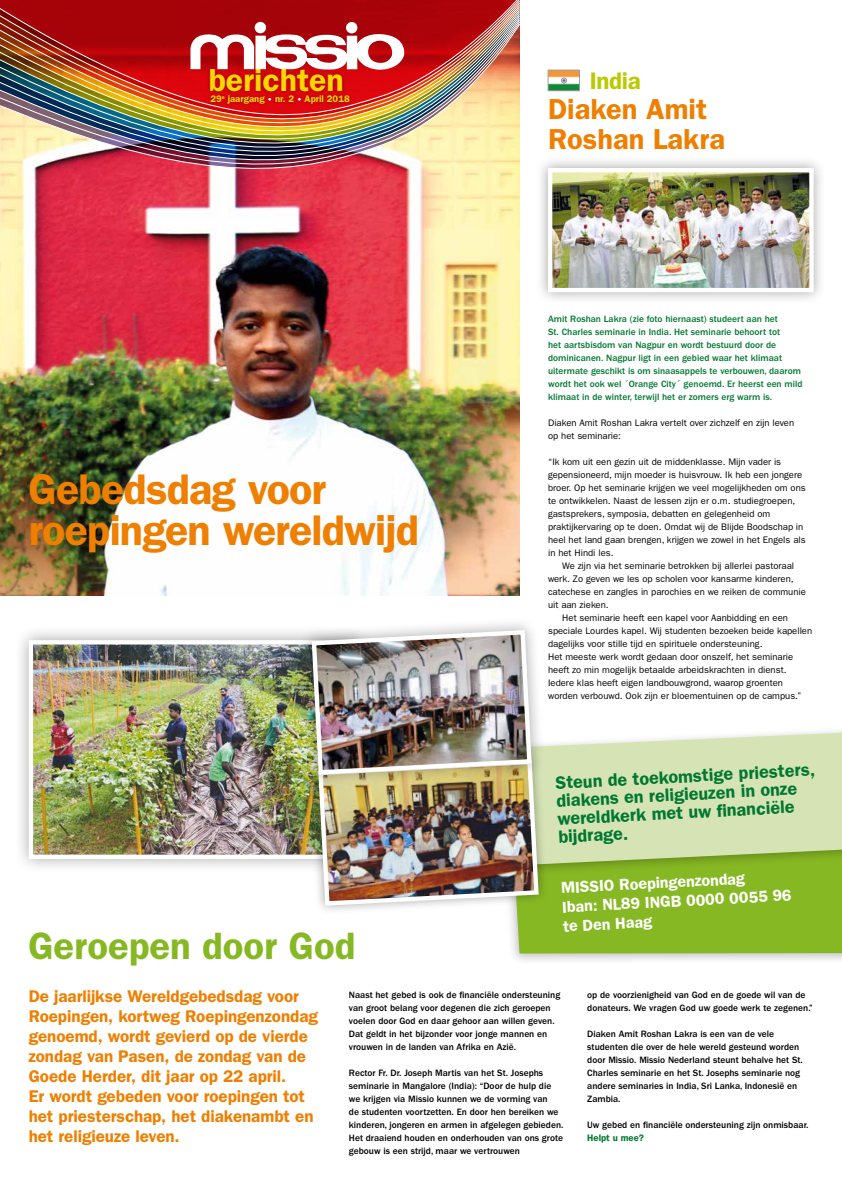
<style>
.page{position:relative;width:842px;height:1191px;background:#fff}
.page>*{position:absolute;margin:0;border:0;box-sizing:border-box;transform-origin:0 0}
.t1{font:600 43px/41px "Franklin Gothic";letter-spacing:-.02em;color:#ee7f00}
.t2{font:600 38.3px "Franklin Gothic";color:#86b823}
.t3{font:600 32.1px "Franklin Gothic";color:#ffd500}
.t4{font:600 29px/30px "Franklin Gothic";color:#ee7f00}
.t5{font:600 24px "Franklin Gothic";letter-spacing:-.015em;color:#bbc900}
.t6{font:600 18px/18px "Franklin Gothic";color:#007832}
.t7{font:600 17px/20px "Franklin Gothic";letter-spacing:-.005em;color:#ee7f00}
.t8{font:600 16px/19.2px "Franklin Gothic";color:#fff}
.t9{font:9.5px/13px "Franklin Gothic";color:#000}
.t10{font:500 9.5px/13px "Franklin Gothic";color:#000}
.t11{font:500 9.5px/13px "Franklin Gothic";color:#007832}
.t12{font:600 9.5px "Franklin Gothic";color:#ffd500}
.t13{font:600 9.5px "Franklin Gothic";color:#007832}
.s1{font-weight:400;font-size:7.9px;color:#fff}
</style>
<div class="page">
<img style="left:550px;top:72px;width:28px;height:17px">
<div style="left:548px;top:70px;width:32px;height:21px;border:1px solid #9d9d9c"></div>
<div style="left:13px;top:625px;width:360px;height:249px;background:#000;opacity:.35"></div>
<img style="left:34px;top:645px;width:274px;height:209px">
<div style="left:29px;top:640px;width:329px;height:219px;border:4px solid #fff"></div>
<div style="left:536px;top:156px;width:290px;height:149px;background:#000;opacity:.35"></div>
<img style="left:553px;top:173px;width:256px;height:114px">
<div style="left:548px;top:168px;width:266px;height:124px;border:4px solid #fff"></div>
<img style="left:0;top:188px;width:520px;height:407px">
<img style="left:0;top:151px;width:520px;height:37px">
<img style="left:0;top:0;width:520px;height:151px">
<div style="left:207px;top:66px;width:145px;height:41px;background:#000;opacity:.4"></div>
<svg style="left:190px;top:33px;width:64px;height:36px"></svg>
<div style="left:255px;top:36px;width:11px;height:33px;background:#fff"></div>
<div style="left:255px;top:22px;width:11px;height:11px;background:#fff;border-radius:50%"></div>
<svg style="left:265px;top:34px;width:83px;height:37px"></svg>
<div style="left:347px;top:36px;width:10px;height:33px;background:#fff"></div>
<div style="left:346px;top:22px;width:11px;height:11px;background:#fff;border-radius:50%"></div>
<svg style="left:354px;top:30px;width:54px;height:40px"></svg>
<div style="left:497px;top:735px;width:345px;height:231px;background:#000;opacity:.26"></div>
<div style="left:508px;top:877px;width:334px;height:76px;background:#86b823"></div>
<div style="left:498px;top:724px;width:344px;height:153px;background:#000;opacity:.26"></div>
<svg style="left:545px;top:732px;width:297px;height:133px;fill:#d6e4b5"></svg>
<div style="left:308px;top:750px;width:240px;height:165px;background:#000;opacity:.35"></div>
<div style="left:299px;top:617px;width:246px;height:171px;background:#000;opacity:.35"></div>
<img style="left:309px;top:628px;width:232px;height:280px">
<h3 class="t3" style="left:209px;top:61px;width:137px">berichten</h3>
<p class="t12" style="left:210px;top:93px;width:141px">29<sup>e</sup> jaargang <span class="s1">•</span> nr. 2 <span class="s1">•</span> April 2018</p>
<h1 class="t1" style="left:28px;top:467px;width:392px">Gebedsdag voor roepingen wereldwijd</h1>
<h2 class="t2" style="left:28px;top:923px;width:329px">Geroepen door God</h2>
<h3 class="t5" style="left:590px;top:67px;width:52px">India</h3>
<h3 class="t4" style="left:548px;top:93px;width:178px">Diaken Amit<br>Roshan Lakra</h3>
<p class="t11" style="left:548px;top:312px;width:256px">Amit Roshan Lakra (zie foto hiernaast) studeert aan het<br>St. Charles seminarie in India. Het seminarie behoort tot<br>het aartsbisdom van Nagpur en wordt bestuurd door de dominicanen. Nagpur ligt in een gebied waar het klimaat uitermate geschikt is om sinaasappels te verbouwen, daarom wordt het ook wel ´Orange City´ genoemd. Er heerst een mild klimaat in de winter, terwijl het er zomers erg warm is.</p>
<p class="t9" style="left:548px;top:416px;width:248px">Diaken Amit Roshan Lakra vertelt over zichzelf en zijn leven op het seminarie:</p>
<p class="t9" style="left:548px;top:455px;width:259px">“Ik kom uit een gezin uit de middenklasse. Mijn vader is gepensioneerd, mijn moeder is huisvrouw. Ik heb een jongere broer. Op het seminarie krijgen we veel mogelijkheden om ons te ontwikkelen. Naast de lessen zijn er o.m. studiegroepen, gastsprekers, symposia, debatten en gelegenheid om praktijkervaring op te doen. Omdat wij de Blijde Boodschap in heel het land gaan brengen, krijgen we zowel in het Engels als in het Hindi les.</p>
<p class="t9" style="left:562px;top:559px;width:233px">We zijn via het seminarie betrokken bij allerlei pastoraal</p>
<p class="t9" style="left:548px;top:572px;width:247px">werk. Zo geven we les op scholen voor kansarme kinderen,</p>
<p class="t9" style="left:548px;top:585px;width:259px">catechese en zangles in parochies en we reiken de communie</p>
<p class="t9" style="left:548px;top:598px;width:62px">uit aan zieken.</p>
<p class="t9" style="left:562px;top:611px;width:227px">Het seminarie heeft een kapel voor Aanbidding en een</p>
<p class="t9" style="left:548px;top:624px;width:266px">speciale Lourdes kapel. Wij studenten bezoeken beide kapellen</p>
<p class="t9" style="left:548px;top:637px;width:216px">dagelijks voor stille tijd en spirituele ondersteuning.</p>
<p class="t9" style="left:548px;top:650px;width:247px">Het meeste werk wordt gedaan door onszelf, het seminarie</p>
<p class="t9" style="left:548px;top:663px;width:240px">heeft zo min mogelijk betaalde arbeidskrachten in dienst.</p>
<p class="t9" style="left:548px;top:676px;width:236px">Iedere klas heeft eigen landbouwgrond, waarop groenten</p>
<p class="t9" style="left:548px;top:689px;width:255px">worden verbouwd. Ook zijn er bloementuinen op de campus.”</p>
<h3 class="t6" style="left:555px;top:773px;width:261px;rotate:-3deg">Steun de toekomstige priesters, diakens en religieuzen in onze wereldkerk met uw fi nanciële bijdrage.</h3>
<h3 class="t8" style="left:561px;top:877px;width:231px;rotate:-3deg">MISSIO Roepingenzondag<br>Iban: NL89 INGB 0000 0055 96 te Den Haag</h3>
<p class="t7" style="left:29px;top:985px;width:291px">De jaarlijkse Wereldgebedsdag voor Roepingen, kortweg Roepingenzondag genoemd, wordt gevierd op de vierde zondag van Pasen, de zondag van de Goede Herder, dit jaar op 22 april.<br>Er wordt gebeden voor roepingen tot het priesterschap, het diakenambt en het religieuze leven.</p>
<p class="t10" style="left:349px;top:988px;width:213px">Naast het gebed is ook de financiële ondersteuning van groot belang voor degenen die zich geroepen voelen door God en daar gehoor aan willen geven.<br>Dat geldt in het bijzonder voor jonge mannen en vrouwen in de landen van Afrika en Azië.</p>
<p class="t10" style="left:349px;top:1066px;width:216px">Rector Fr. Dr. Joseph Martis van het St. Josephs seminarie in Mangalore (India): “Door de hulp die we krijgen via Missio kunnen we de vorming van<br>de studenten voortzetten. En door hen bereiken we kinderen, jongeren en armen in afgelegen gebieden.<br>Het draaiend houden en onderhouden van ons grote gebouw is een strijd, maar we vertrouwen</p>
<p class="t10" style="left:587px;top:988px;width:227px">op de voorzienigheid van God en de goede wil van de donateurs. We vragen God uw goede werk te zegenen.”</p>
<p class="t10" style="left:587px;top:1027px;width:217px">Diaken Amit Roshan Lakra is een van de vele studenten die over de hele wereld gesteund worden door Missio. Missio Nederland steunt behalve het St.<br>Charles seminarie en het St. Josephs seminarie nog andere seminaries in India, Sri Lanka, Indonesië en Zambia.</p>
<p class="t10" style="left:587px;top:1118px;width:223px">Uw gebed en financiële ondersteuning zijn onmisbaar.</p>
<p class="t13" style="left:587px;top:1132px;width:58px">Helpt u mee?</p>
</div>
